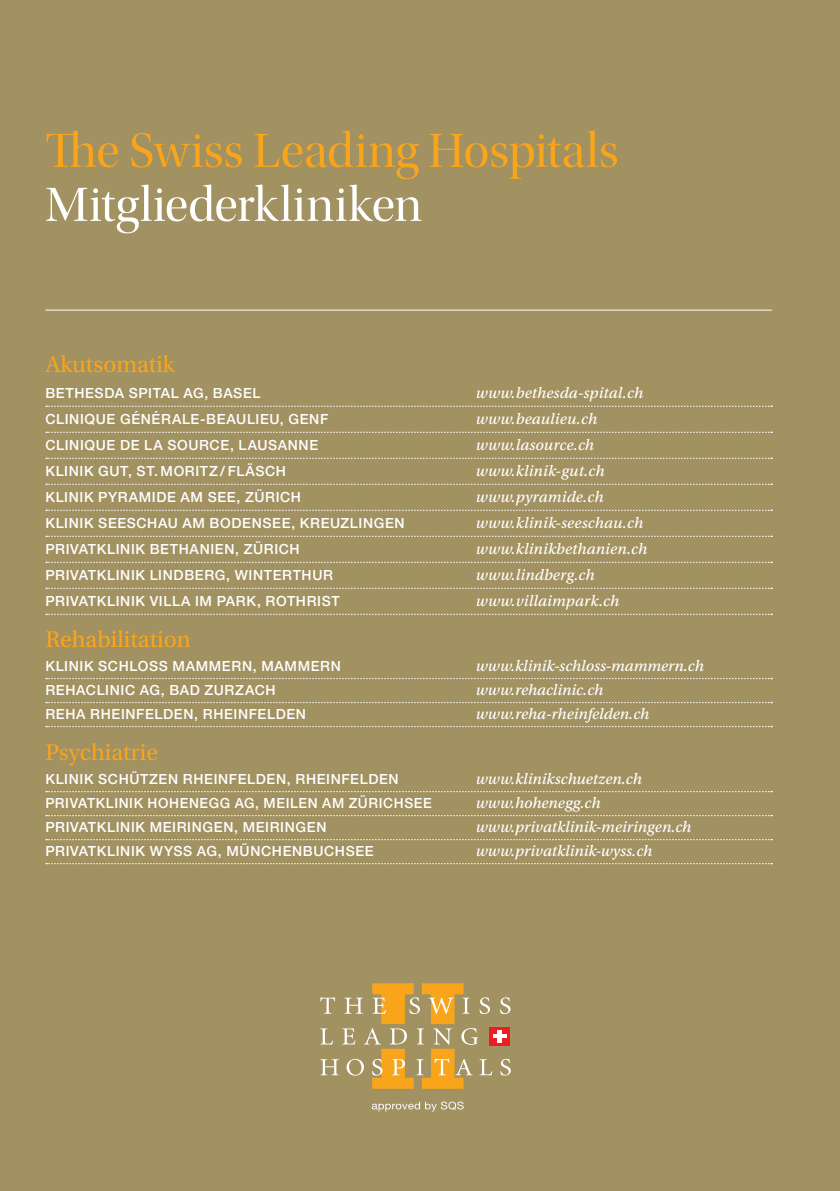
<style>
.page{position:relative;width:840px;height:1191px;background:#fff}
.page>*{position:absolute;margin:0;border:0;box-sizing:border-box;transform-origin:0 0}
.t1{font:50px "Utopia Std Disp";letter-spacing:-.005em;color:#f9a51b}
.t2{font:50px "Utopia Std Disp";letter-spacing:.005em;color:#fff}
.t3{font:24px "Utopia Std";color:#f9a51b}
.t4{font:16px "Utopia Std Capt It";letter-spacing:.005em;color:#fff}
.t5{font:500 14px "Helvetica Neue LT Std";letter-spacing:.045em;color:#fff}
</style>
<div class="page">
<div style="left:0;top:0;width:839px;height:1191px;background:#a29161"></div>
<hr style="left:45px;top:310px;width:726px;height:1px;background:#fff">
<svg style="left:46px;top:405px;width:725px;height:2px"></svg>
<svg style="left:46px;top:431px;width:725px;height:2px"></svg>
<svg style="left:46px;top:457px;width:725px;height:2px"></svg>
<svg style="left:46px;top:483px;width:725px;height:2px"></svg>
<svg style="left:46px;top:509px;width:725px;height:2px"></svg>
<svg style="left:46px;top:535px;width:725px;height:2px"></svg>
<svg style="left:46px;top:561px;width:725px;height:2px"></svg>
<svg style="left:46px;top:587px;width:725px;height:2px"></svg>
<svg style="left:46px;top:613px;width:725px;height:2px"></svg>
<svg style="left:46px;top:678px;width:725px;height:1px"></svg>
<svg style="left:46px;top:702px;width:725px;height:1px"></svg>
<svg style="left:46px;top:726px;width:725px;height:1px"></svg>
<svg style="left:46px;top:791px;width:725px;height:1px"></svg>
<svg style="left:46px;top:815px;width:725px;height:1px"></svg>
<svg style="left:46px;top:839px;width:725px;height:1px"></svg>
<svg style="left:46px;top:863px;width:725px;height:1px"></svg>
<div style="left:489px;top:1027px;width:20px;height:18px;background:#ee1d23"></div>
<hr style="left:497px;top:1030px;width:4px;height:12px;background:#fff">
<hr style="left:492px;top:1034px;width:14px;height:4px;background:#fff">
<svg style="left:500px;top:997px;width:10px;height:17px"></svg>
<svg style="left:320px;top:983px;width:172px;height:105px"></svg>
<svg style="left:500px;top:1058px;width:10px;height:17px"></svg>
<svg style="left:371px;top:1101px;width:92px;height:10px"></svg>
<h1 class="t1" style="left:45px;top:124px;width:574px">The Swiss Leading Hospitals</h1>
<h1 class="t2" style="left:45px;top:178px;width:378px">Mitgliederkliniken</h1>
<h2 class="t3" style="left:45px;top:351px;width:131px">Akutsomatik</h2>
<p class="t5" style="left:45px;top:385px;width:216px">BETHESDA SPITAL AG, BASEL</p>
<p class="t4" style="left:475px;top:384px;width:169px">www.bethesda-spital.ch</p>
<p class="t5" style="left:45px;top:411px;width:284px">CLINIQUE GÉNÉRALE-BEAULIEU, GENF</p>
<p class="t4" style="left:475px;top:410px;width:123px">www.beaulieu.ch</p>
<p class="t5" style="left:45px;top:437px;width:274px">CLINIQUE DE LA SOURCE, LAUSANNE</p>
<p class="t4" style="left:475px;top:436px;width:120px">www.lasource.ch</p>
<p class="t5" style="left:45px;top:463px;width:242px">KLINIK GUT, ST. MORITZ / FLÄSCH</p>
<p class="t4" style="left:475px;top:462px;width:130px">www.klinik-gut.ch</p>
<p class="t5" style="left:45px;top:489px;width:257px">KLINIK PYRAMIDE AM SEE, ZÜRICH</p>
<p class="t4" style="left:475px;top:488px;width:129px">www.pyramide.ch</p>
<p class="t5" style="left:45px;top:515px;width:360px">KLINIK SEESCHAU AM BODENSEE, KREUZLINGEN</p>
<p class="t4" style="left:475px;top:514px;width:169px">www.klinik-seeschau.ch</p>
<p class="t5" style="left:45px;top:541px;width:256px">PRIVATKLINIK BETHANIEN, ZÜRICH</p>
<p class="t4" style="left:475px;top:540px;width:173px">www.klinikbethanien.ch</p>
<p class="t5" style="left:45px;top:567px;width:289px">PRIVATKLINIK LINDBERG, WINTERTHUR</p>
<p class="t4" style="left:475px;top:566px;width:120px">www.lindberg.ch</p>
<p class="t5" style="left:45px;top:593px;width:296px">PRIVATKLINIK VILLA IM PARK, ROTHRIST</p>
<p class="t4" style="left:475px;top:592px;width:145px">www.villaimpark.ch</p>
<h2 class="t3" style="left:45px;top:626px;width:147px">Rehabilitation</h2>
<p class="t5" style="left:45px;top:658px;width:297px">KLINIK SCHLOSS MAMMERN, MAMMERN</p>
<p class="t4" style="left:475px;top:657px;width:229px">www.klinik-schloss-mammern.ch</p>
<p class="t5" style="left:45px;top:682px;width:232px">REHACLINIC AG, BAD ZURZACH</p>
<p class="t4" style="left:475px;top:681px;width:129px">www.rehaclinic.ch</p>
<p class="t5" style="left:45px;top:706px;width:262px">REHA RHEINFELDEN, RHEINFELDEN</p>
<p class="t4" style="left:475px;top:705px;width:175px">www.reha-rheinfelden.ch</p>
<h2 class="t3" style="left:45px;top:739px;width:114px">Psychiatrie</h2>
<p class="t5" style="left:45px;top:771px;width:354px">KLINIK SCHÜTZEN RHEINFELDEN, RHEINFELDEN</p>
<p class="t4" style="left:475px;top:770px;width:167px">www.klinikschuetzen.ch</p>
<p class="t5" style="left:45px;top:795px;width:388px">PRIVATKLINIK HOHENEGG AG, MEILEN AM ZÜRICHSEE</p>
<p class="t4" style="left:475px;top:794px;width:126px">www.hohenegg.ch</p>
<p class="t5" style="left:45px;top:819px;width:282px">PRIVATKLINIK MEIRINGEN, MEIRINGEN</p>
<p class="t4" style="left:475px;top:818px;width:217px">www.privatklinik-meiringen.ch</p>
<p class="t5" style="left:45px;top:843px;width:329px">PRIVATKLINIK WYSS AG, MÜNCHENBUCHSEE</p>
<p class="t4" style="left:475px;top:842px;width:178px">www.privatklinik-wyss.ch</p>
</div>
